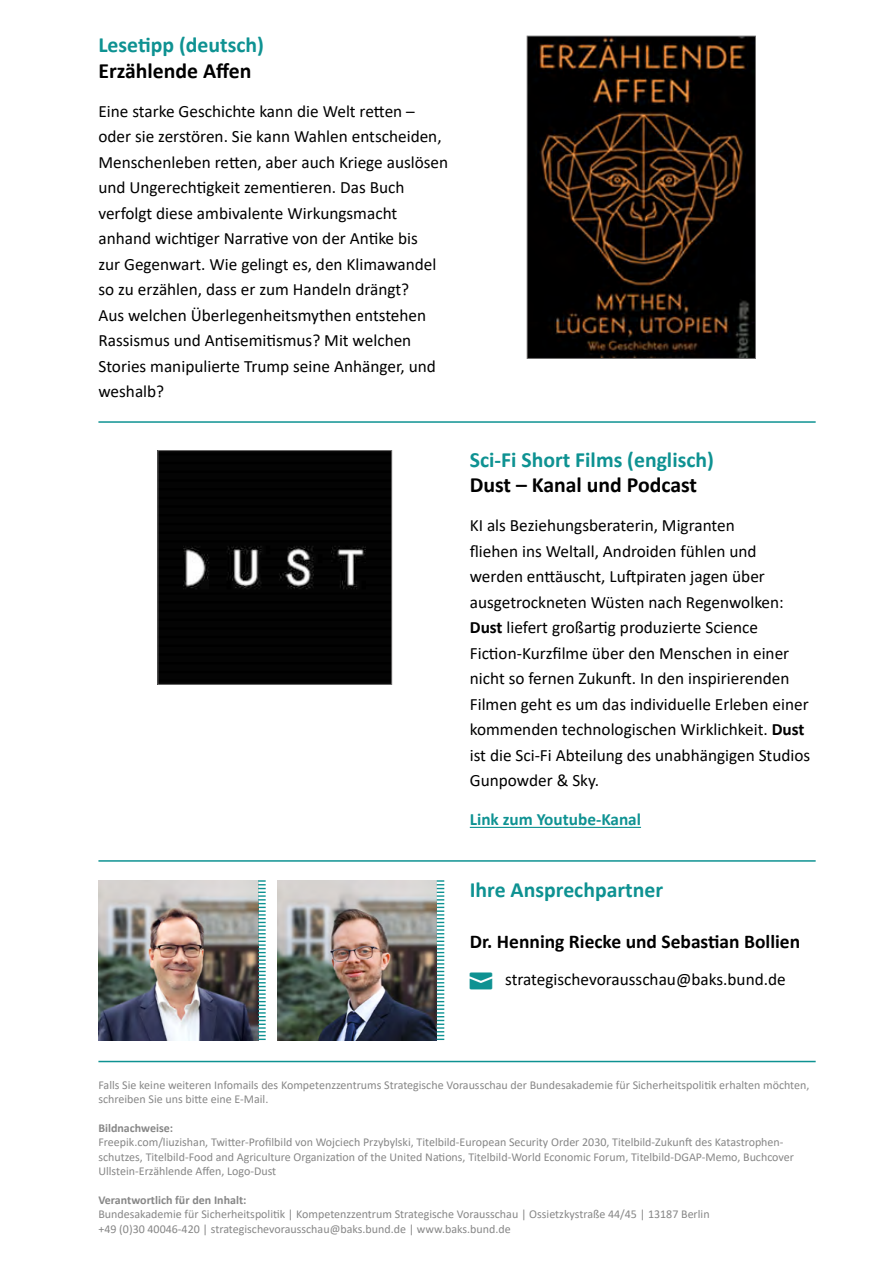
<style>
.page{position:relative;width:893px;height:1263px;background:#fff}
.page>*{position:absolute;margin:0;border:0;box-sizing:border-box;transform-origin:0 0}
.t1{font:700 21.75px "Calibri";color:#0e9292}
.t2{font:700 21.75px "Calibri";color:#000}
.t3{font:700 19.5px "Calibri";color:#000}
.t4{font:17.25px/25.5px "Calibri";color:#000}
.t5{font:700 17.25px "Calibri";color:#0e9292}
.t6{font:12px/14.4px "Calibri";color:#878787}
.t7{font:700 12px "Calibri";color:#878787}
.s1{font-weight:700}
</style>
<div class="page">
<hr style="left:98px;top:860px;width:718px;height:2px;background:#0e9292">
<hr style="left:98px;top:421px;width:718px;height:2px;background:#0e9292">
<hr style="left:98px;top:1061px;width:718px;height:1px;background:#0e9292">
<img style="left:277px;top:880px;width:160px;height:160px">
<img style="left:98px;top:880px;width:160px;height:160px">
<svg style="left:437px;top:880px;width:7px;height:160px"></svg>
<svg style="left:258px;top:880px;width:8px;height:160px"></svg>
<img style="left:529px;top:38px;width:225px;height:319px">
<div style="left:527px;top:36px;width:229px;height:323px;border:1px solid #706f6f"></div>
<hr style="left:470px;top:827px;width:171px;height:1px;background:#0e9292">
<div style="left:160px;top:452px;width:230px;height:231px;background:#040404"></div>
<div style="left:158px;top:450px;width:234px;height:235px;border:1px solid #706f6f"></div>
<p class="t1" style="left:98px;top:30px;width:167px">Lesetipp (deutsch)</p>
<p class="t2" style="left:98px;top:55px;width:155px">Erzählende Affen</p>
<p class="t4" style="left:98px;top:98px;width:351px">Eine starke Geschichte kann die Welt retten – oder sie zerstören. Sie kann Wahlen entscheiden, Menschenleben retten, aber auch Kriege auslösen und Ungerechtigkeit zementieren. Das Buch verfolgt diese ambivalente Wirkungsmacht anhand wichtiger Narrative von der Antike bis<br>zur Gegenwart. Wie gelingt es, den Klimawandel so zu erzählen, dass er zum Handeln drängt?<br>Aus welchen Überlegenheitsmythen entstehen Rassismus und Antisemitismus? Mit welchen Stories manipulierte Trump seine Anhänger, und weshalb?</p>
<p class="t1" style="left:470px;top:444px;width:246px">Sci-Fi Short Films (englisch)</p>
<p class="t2" style="left:470px;top:470px;width:229px">Dust – Kanal und Podcast</p>
<p class="t4" style="left:470px;top:512px;width:342px">KI als Beziehungsberaterin, Migranten<br>fliehen ins Weltall, Androiden fühlen und werden enttäuscht, Luftpiraten jagen über ausgetrockneten Wüsten nach Regenwolken:<br><span class="s1">Dust</span> liefert großartig produzierte Science Fiction-Kurzfilme über den Menschen in einer nicht so fernen Zukunft. In den inspirierenden Filmen geht es um das individuelle Erleben einer kommenden technologischen Wirklichkeit. <span class="s1">Dust </span>ist die Sci-Fi Abteilung des unabhängigen Studios Gunpowder &amp; Sky.</p>
<p class="t5" style="left:470px;top:807px;width:173px">Link zum Youtube-Kanal</p>
<p class="t1" style="left:470px;top:874px;width:195px">Ihre Ansprechpartner</p>
<p class="t3" style="left:470px;top:927px;width:332px">Dr. Henning Riecke und Sebastian Bollien</p>
<p class="t4" style="left:505px;top:966px;width:282px">strategischevorausschau@baks.bund.de</p>
<p class="t6" style="left:98px;top:1077px;width:712px">Falls Sie keine weiteren Infomails des Kompetenzzentrums Strategische Vorausschau der Bundesakademie für Sicherheitspolitik erhalten möchten, schreiben Sie uns bitte eine E-Mail.</p>
<p class="t7" style="left:98px;top:1119px;width:76px">Bildnachweise:</p>
<p class="t6" style="left:98px;top:1135px;width:697px">Freepik.com/liuzishan, Twitter-Profilbild von Wojciech Przybylski, Titelbild-European Security Order 2030, Titelbild-Zukunft des Katastrophen&shy;schutzes, Titelbild-Food and Agriculture Organization of the United Nations, Titelbild-World Economic Forum, Titelbild-DGAP-Memo, Buchcover<br>Ullstein-Erzählende Affen, Logo-Dust</p>
<p class="t7" style="left:98px;top:1191px;width:150px">Verantwortlich für den Inhalt:</p>
<p class="t6" style="left:98px;top:1207px;width:613px">Bundesakademie für Sicherheitspolitik | Kompetenzzentrum Strategische Vorausschau | Ossietzkystraße 44/45 | 13187 Berlin +49 (0)30 40046-420 | strategischevorausschau@baks.bund.de | www.baks.bund.de</p>
</div>
